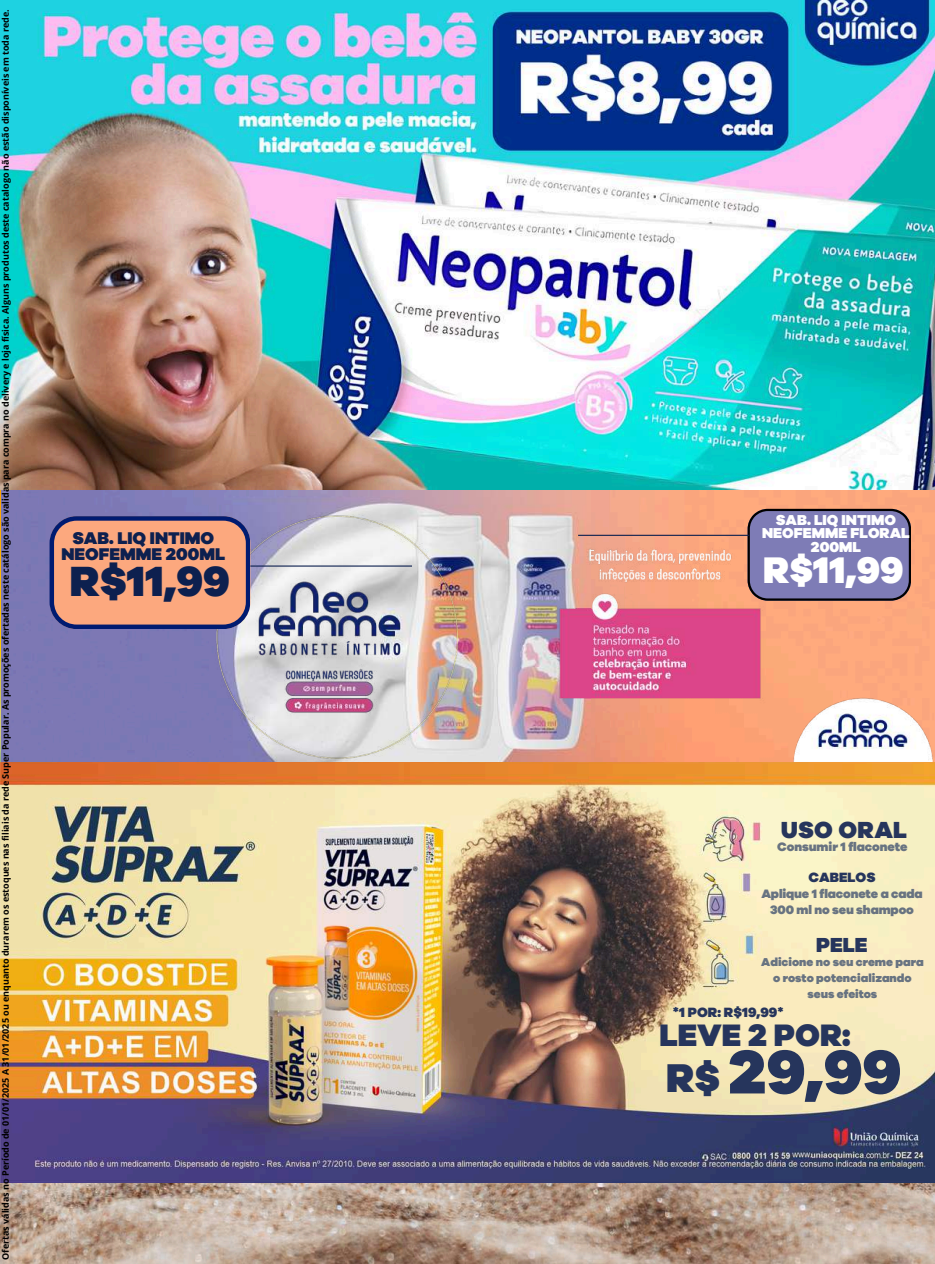
<style>
.page{position:relative;width:935px;height:1264px;background:#fff}
.page>*{position:absolute;margin:0;border:0;box-sizing:border-box;transform-origin:0 0}
.t1{font:900 63.6px "Galano Grotesque";color:#26355c}
.t2{font:900 43.5px "Galano Grotesque";color:#0d204f}
.t3{font:900 38.25px "Galano Grotesque";color:#fff}
.t4{font:900 31.95px "Galano Grotesque";color:#26355c}
.t5{font:900 24px "Galano Grotesque";letter-spacing:.01em;color:#26355c}
.t6{font:900 21px "Galano Grotesque";color:#26355c}
.t7{font:900 17.55px/16px "Galano Grotesque";color:#0d204f;text-align:center}
.t8{font:900 14.85px/13.6px "Galano Grotesque";color:#fff;text-align:center}
.t9{font:900 13.95px "Galano Grotesque";color:#26355c}
.t10{font:900 12.6px/15.8px "Galano Grotesque";letter-spacing:-.01em;color:#687381;text-align:center}
.t11{font:900 11.85px/16px "Galano Grotesque";color:#687381;text-align:center}
.t12{font:700 9px "Open Sans";color:#000}
.s1{font-size:41.4px}
</style>
<div class="page">
<img style="left:0;top:1182px;width:935px;height:81px">
<img style="left:0;top:0;width:935px;height:1182px">
<img style="left:234px;top:490px;width:356px;height:272px">
<img style="left:204px;top:502px;width:267px;height:269px">
<img style="left:743px;top:645px;width:192px;height:171px">
<img style="left:546px;top:536px;width:227px;height:175px">
<svg style="left:50px;top:516px;width:200px;height:112px"></svg>
<svg style="left:747px;top:509px;width:164px;height:91px"></svg>
<hr style="left:250px;top:565px;width:162px;height:1px;background:#0d204f">
<hr style="left:578px;top:535px;width:171px;height:1px;background:#0d204f">
<p class="t12" style="left:-1px;top:1259px;width:1251px;rotate:-90deg">Ofertas válidas no Período de 01/01/2025 A 31/01/2025 ou enquanto durarem os estoques nas filiais da rede Super Popular. As promoções ofertadas neste catálogo são validas para compra no delivery e loja física. Alguns produtos deste catalogo não estão disponíveis em toda rede.</p>
<h3 class="t7" style="left:61px;top:530px;width:165px">SAB. LIQ INTIMO<br>NEOFEMME 200ML</h3>
<h2 class="t2" style="left:70px;top:560px;width:161px">R$11,99</h2>
<h3 class="t8" style="left:762px;top:513px;width:149px">SAB. LIQ INTIMO<br>NEOFEMME FLORAL<br>200ML</h3>
<h3 class="t3" style="left:763px;top:552px;width:142px">R$11,99</h3>
<h3 class="t5" style="left:781px;top:818px;width:128px">USO ORAL</h3>
<h3 class="t10" style="left:777px;top:839px;width:132px">Consumir 1 flaconete</h3>
<h3 class="t9" style="left:808px;top:871px;width:68px">CABELOS</h3>
<h3 class="t10" style="left:761px;top:886px;width:163px">Aplique 1 flaconete a cada<br>300 ml no seu shampoo</h3>
<h3 class="t6" style="left:816px;top:934px;width:53px">PELE</h3>
<h3 class="t11" style="left:761px;top:954px;width:164px">Adicione no seu creme para o rosto potencializando seus efeitos</h3>
<h3 class="t9" style="left:673px;top:1005px;width:112px">*1 POR: R$19,99*</h3>
<h3 class="t4" style="left:659px;top:1019px;width:193px">LEVE 2 POR:</h3>
<h1 class="t1" style="left:666px;top:1042px;width:237px"><span class="s1">R$</span> 29,99</h1>
</div>
